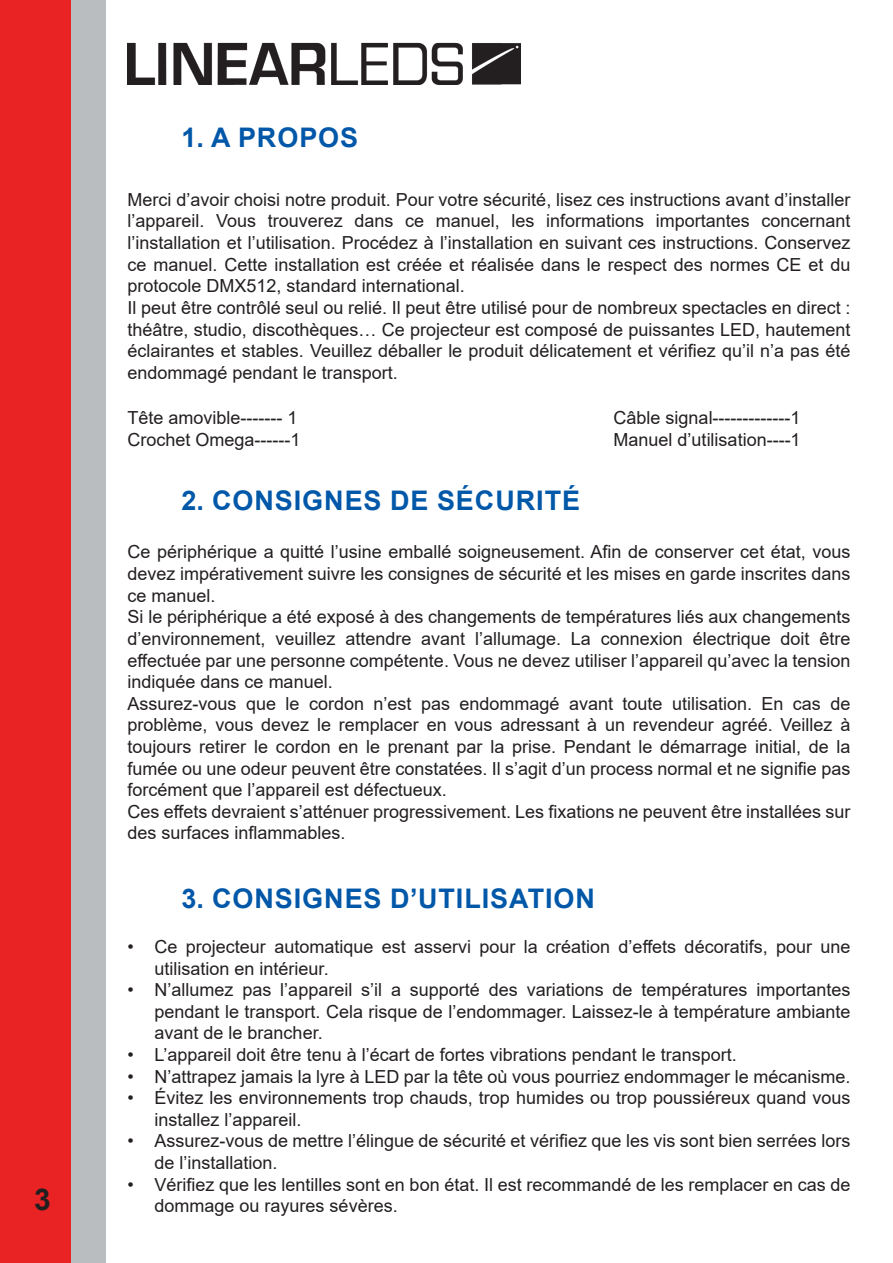
<style>
.page{position:relative;width:893px;height:1263px;background:#fff}
.page>*{position:absolute;margin:0;border:0;box-sizing:border-box;transform-origin:0 0}
.t1{font:700 30px "Arial";color:#231f20}
.ST_01{font:700 27px "Arial";letter-spacing:.035em;color:#0157a8}
.t2{font:18px/21.6px "Arial";color:#231f20;text-align:justify}
</style>
<div class="page">
<div style="left:0;top:0;width:73px;height:1263px;background:#e92323"></div>
<div style="left:72px;top:0;width:34px;height:1263px;background:#babdc0"></div>
<img style="left:128px;top:42px;width:393px;height:43px">
<h1 class="t1" style="left:34px;top:1178px;width:18px">3</h1>
<p class="ST_01" style="left:182px;top:119px;width:178px">1. A PROPOS</p>
<p class="t2" style="left:128px;top:189px;width:724px">Merci d’avoir choisi notre produit. Pour votre sécurité, lisez ces instructions avant d’installer l’appareil. Vous trouverez dans ce manuel, les informations importantes concernant l’installation et l’utilisation. Procédez à l’installation en suivant ces instructions. Conservez ce manuel. Cette installation est créée et réalisée dans le respect des normes CE et du protocole DMX512, standard international.</p>
<p class="t2" style="left:128px;top:297px;width:724px">Il peut être contrôlé seul ou relié. Il peut être utilisé pour de nombreux spectacles en direct : théâtre, studio, discothèques… Ce projecteur est composé de puissantes LED, hautement éclairantes et stables. Veuillez déballer le produit délicatement et vérifiez qu’il n’a pas été endommagé pendant le transport.</p>
<p class="t2" style="left:128px;top:407px;width:172px">Tête amovible------- 1</p>
<p class="t2" style="left:614px;top:407px;width:188px">Câble signal-------------1</p>
<p class="t2" style="left:128px;top:428px;width:175px">Crochet Omega------1</p>
<p class="t2" style="left:614px;top:428px;width:189px">Manuel d’utilisation----1</p>
<p class="ST_01" style="left:182px;top:481px;width:400px">2. CONSIGNES DE SÉCURITÉ</p>
<p class="t2" style="left:128px;top:541px;width:724px">Ce périphérique a quitté l’usine emballé soigneusement. Afin de conserver cet état, vous devez impérativement suivre les consignes de sécurité et les mises en garde inscrites dans ce manuel.</p>
<p class="t2" style="left:128px;top:606px;width:724px">Si le périphérique a été exposé à des changements de températures liés aux changements d’environnement, veuillez attendre avant l’allumage. La connexion électrique doit être effectuée par une personne compétente. Vous ne devez utiliser l’appareil qu’avec la tension indiquée dans ce manuel.</p>
<p class="t2" style="left:128px;top:692px;width:724px">Assurez-vous que le cordon n’est pas endommagé avant toute utilisation. En cas de problème, vous devez le remplacer en vous adressant à un revendeur agréé. Veillez à toujours retirer le cordon en le prenant par la prise. Pendant le démarrage initial, de la fumée ou une odeur peuvent être constatées. Il s’agit d’un process normal et ne signifie pas forcément que l’appareil est défectueux.</p>
<p class="t2" style="left:128px;top:800px;width:724px">Ces effets devraient s’atténuer progressivement. Les fixations ne peuvent être installées sur des surfaces inflammables.</p>
<p class="ST_01" style="left:182px;top:880px;width:415px">3. CONSIGNES D’UTILISATION</p>
<p class="t2" style="left:155px;top:936px;width:697px;text-indent:-27px">• Ce projecteur automatique est asservi pour la création d’effets décoratifs, pour une utilisation en intérieur.</p>
<p class="t2" style="left:155px;top:979px;width:697px;text-indent:-27px">• N’allumez pas l’appareil s’il a supporté des variations de températures importantes pendant le transport. Cela risque de l’endommager. Laissez-le à température ambiante avant de le brancher.</p>
<p class="t2" style="left:128px;top:1044px;width:611px">• L’appareil doit être tenu à l’écart de fortes vibrations pendant le transport.</p>
<p class="t2" style="left:128px;top:1065px;width:724px">• N’attrapez jamais la lyre à LED par la tête où vous pourriez endommager le mécanisme.</p>
<p class="t2" style="left:155px;top:1087px;width:697px;text-indent:-27px">• Évitez les environnements trop chauds, trop humides ou trop poussiéreux quand vous installez l’appareil.</p>
<p class="t2" style="left:155px;top:1130px;width:697px;text-indent:-27px">• Assurez-vous de mettre l’élingue de sécurité et vérifiez que les vis sont bien serrées lors de l’installation.</p>
<p class="t2" style="left:155px;top:1173px;width:697px;text-indent:-27px">• Vérifiez que les lentilles sont en bon état. Il est recommandé de les remplacer en cas de dommage ou rayures sévères.</p>
</div>
